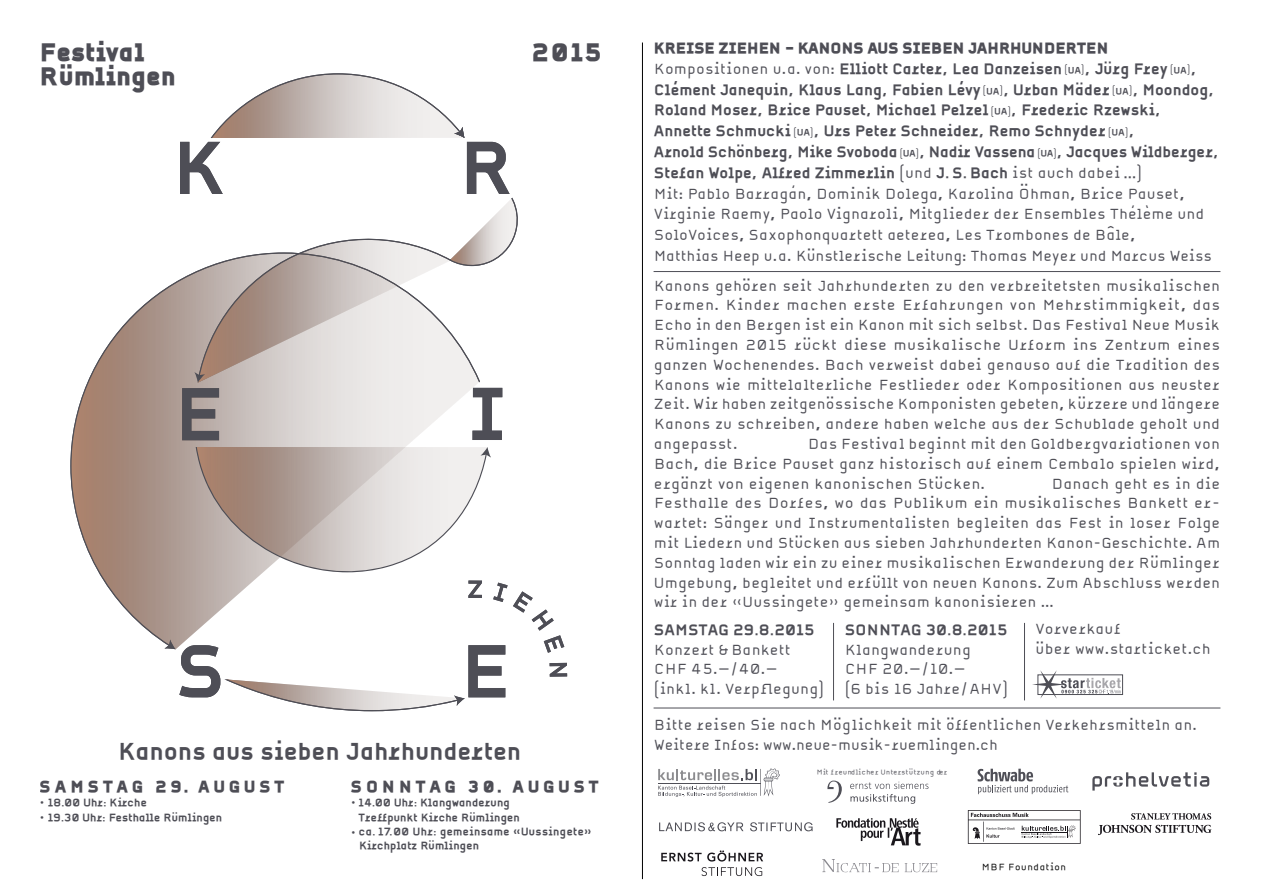
<style>
.page{position:relative;width:1263px;height:893px;background:#fff}
.page>*{position:absolute;margin:0;border:0;box-sizing:border-box;transform-origin:0 0}
.t1{font:35.7px "Line Duo Mas Exp";letter-spacing:-.02em;color:#4e4e56}
.t2{font:35.7px "Line Triple Massive";color:#4e4e56}
.t3{font:23.55px "Line Triple Massive";letter-spacing:.15em;color:#4e4e56}
.t4{font:22.8px/19.8px "Line Mono Ma Mod";letter-spacing:-.02em;color:#4e4e56}
.t5{font:22.8px/20.9px "Line Duo Massive";letter-spacing:-.025em;color:#4e4e56}
.t6{font:21.75px "Line Triple Massive";letter-spacing:-.02em;color:#4e4e56}
.t7{font:16.35px/14.2px "Line Duo Massive";letter-spacing:-.025em;color:#4e4e56}
.t8{font:14.7px "Line Mono Massive";color:#000}
.t9{font:10.95px "Line Mono Ma Mod";color:#4f4f57}
.s1{font-family:"Line Mono Ma Mod"}
.s2{font-family:"Line Mono Massive";font-size:13.8px}
.s3{font-size:13.8px}
</style>
<div class="page">
<svg style="left:70px;top:279px;width:343px;height:364px"></svg>
<svg style="left:180px;top:73px;width:338px;height:367px"></svg>
<svg style="left:164px;top:447px;width:403px;height:265px"></svg>
<hr style="left:642px;top:43px;width:1px;height:836px;background:#000">
<div style="left:1037px;top:674px;width:86px;height:21px;border:1px solid #4e4e56"></div>
<svg style="left:1032px;top:670px;width:89px;height:29px"></svg>
<hr style="left:653px;top:271px;width:567px;height:1px;background:#4e4e56">
<hr style="left:833px;top:623px;width:1px;height:77px;background:#4e4e56">
<hr style="left:1024px;top:623px;width:1px;height:77px;background:#4e4e56">
<hr style="left:653px;top:708px;width:567px;height:1px;background:#4e4e56">
<svg style="left:658px;top:769px;width:122px;height:28px"></svg>
<svg style="left:977px;top:769px;width:91px;height:25px"></svg>
<svg style="left:659px;top:822px;width:153px;height:9px"></svg>
<svg style="left:827px;top:781px;width:15px;height:22px"></svg>
<svg style="left:850px;top:782px;width:78px;height:22px"></svg>
<svg style="left:1092px;top:772px;width:117px;height:19px"></svg>
<svg style="left:836px;top:818px;width:84px;height:28px"></svg>
<svg style="left:1098px;top:813px;width:113px;height:22px"></svg>
<svg style="left:968px;top:810px;width:112px;height:34px"></svg>
<svg style="left:661px;top:850px;width:102px;height:11px"></svg>
<svg style="left:701px;top:867px;width:61px;height:9px"></svg>
<svg style="left:822px;top:859px;width:115px;height:14px"></svg>
<h1 class="t2" style="left:40px;top:32px;width:106px">Festival</h1>
<h1 class="t2" style="left:40px;top:57px;width:137px">Rümlingen</h1>
<h1 class="t2" style="left:531px;top:33px;width:72px">2015</h1>
<p class="t6" style="left:653px;top:36px;width:456px">KREISE ZIEHEN – KANONS AUS SIEBEN JAHRHUNDERTEN</p>
<p class="t5" style="left:653px;top:57px;width:567px"><span class="s1">Kompositionen u.a. von:</span> Elliott Carter<span class="s1">,</span> Lea Danzeisen<span class="s2">(</span><span class="s3">UA</span><span class="s2">)</span><span class="s1">,</span> Jürg Frey<span class="s2">(</span><span class="s3">UA</span><span class="s2">)</span><span class="s1">, </span>Clément Janequin<span class="s1">,</span> Klaus Lang<span class="s1">,</span> Fabien Lévy<span class="s2">(</span><span class="s3">UA</span><span class="s2">)</span><span class="s1">,</span> Urban Mäder <span class="s2">(</span><span class="s3">UA</span><span class="s2">)</span><span class="s1">,</span> Moondog<span class="s1">, </span>Roland Moser<span class="s1">,</span> Brice Pauset<span class="s1">,</span> Michael Pelzel<span class="s2">(</span><span class="s3">UA</span><span class="s2">)</span><span class="s1">,</span> Frederic Rzewski<span class="s1">, </span>Annette Schmucki<span class="s2">(</span><span class="s3">UA</span><span class="s2">)</span><span class="s1">,</span> Urs Peter Schneider<span class="s1">,</span> Remo Schnyder<span class="s2">(</span><span class="s3">UA</span><span class="s2">)</span><span class="s1">,<br></span>Arnold Schönberg<span class="s1">,</span> Mike Svoboda<span class="s2">(</span><span class="s3">UA</span><span class="s2">)</span><span class="s1">,</span> Nadir Vassena<span class="s2">(</span><span class="s3">UA</span><span class="s2">)</span><span class="s1">,</span> Jacques Wildberger<span class="s1">, </span>Stefan Wolpe<span class="s1">,</span> Alfred Zimmerlin <span class="s1">(und</span> J. S. Bach <span class="s1">ist auch dabei</span> …<span class="s1">)</span></p>
<p class="t4" style="left:653px;top:182px;width:560px;line-height:20.9px">Mit: Pablo Barragán, Dominik Dolega, Karolina Öhman, Brice Pauset, Virginie Raemy, Paolo Vignaroli, Mitglieder der Ensembles Thélème und SoloVoices, Saxophonquartett aeterea, Les Trombones de Bâle,<br>Matthias Heep u.a. Künstlerische Leitung: Thomas Meyer und Marcus Weiss</p>
<p class="t4" style="left:653px;top:275px;width:568px;text-align:justify">Kanons gehören seit Jahrhunderten zu den verbreitetsten musikalischen Formen. Kinder machen erste Erfahrungen von Mehrstimmigkeit, das Echo in den Bergen ist ein Kanon mit sich selbst. Das Festival Neue Musik Rümlingen 2015 rückt diese musikalische Urform ins Zentrum eines ganzen Wochenendes. Bach verweist dabei genauso auf die Tradition des Kanons wie mittelalterliche Festlieder oder Kompositionen aus neuster Zeit. Wir haben zeitgenössische Komponisten gebeten, kürzere und längere Kanons zu schreiben, andere haben welche aus der Schublade geholt und angepasst.</p>
<p class="t4" style="left:653px;top:433px;width:568px;text-align:justify;text-indent:154px">Das Festival beginnt mit den Goldbergvariationen von Bach, die Brice Pauset ganz historisch auf einem Cembalo spielen wird, ergänzt von eigenen kanonischen Stücken.</p>
<p class="t4" style="left:653px;top:473px;width:568px;text-align:justify;text-indent:398px">Danach geht es in die Festhalle des Dorfes, wo das Publikum ein musikalisches Bankett er&shy;wartet: Sänger und Instrumentalisten begleiten das Fest in loser Folge mit Liedern und Stücken aus sieben Jahrhunderten Kanon-Geschichte. Am Sonntag laden wir ein zu einer musikalischen Erwanderung der Rümlinger Umgebung, begleitet und erfüllt von neuen Kanons. Zum Abschluss werden wir in der «Uussingete» gemeinsam kanonisieren …</p>
<p class="t5" style="left:653px;top:618px;width:163px">SAMSTAG 29.8.2015</p>
<p class="t4" style="left:653px;top:639px;width:172px">Konzert &amp; Bankett<br>CHF 45.—/40.— (inkl. kl. Verpflegung)</p>
<p class="t5" style="left:844px;top:618px;width:165px">SONNTAG 30.8.2015</p>
<p class="t4" style="left:844px;top:639px;width:165px">Klangwanderung<br>CHF 20.—/10.—<br>(6 bis 16 Jahre/AHV)</p>
<p class="t4" style="left:1035px;top:619px;width:177px">Vorverkauf<br>über www.starticket.ch</p>
<h1 class="t1" style="left:117px;top:732px;width:406px">Kanons aus sieben Jahrhunderten</h1>
<p class="t3" style="left:351px;top:774px;width:250px">SONNTAG 30. AUGUST</p>
<p class="t7" style="left:358px;top:795px;width:163px;text-indent:-8px">• 14.00 Uhr: Klangwanderung<br>Treffpunkt Kirche Rümlingen</p>
<p class="t7" style="left:359px;top:824px;width:235px;text-indent:-8px">• ca.17.00 Uhr: gemeinsame «Uussingete»<br>Kirchplatz Rümlingen</p>
<p class="t3" style="left:40px;top:774px;width:246px">SAMSTAG 29. AUGUST</p>
<p class="t7" style="left:40px;top:795px;width:109px">• 18.00 Uhr: Kirche</p>
<p class="t7" style="left:40px;top:809px;width:184px">• 19.30 Uhr: Festhalle Rümlingen</p>
<p class="t4" style="left:653px;top:714px;width:545px">Bitte reisen Sie nach Möglichkeit mit öffentlichen Verkehrsmitteln an.<br>Weitere Infos: www.neue-musik-ruemlingen.ch</p>
<p class="t9" style="left:816px;top:766px;width:133px">Mit freundlicher Unterstützung der</p>
<p class="t8" style="left:981px;top:860px;width:86px">MBF Foundation</p>
</div>
